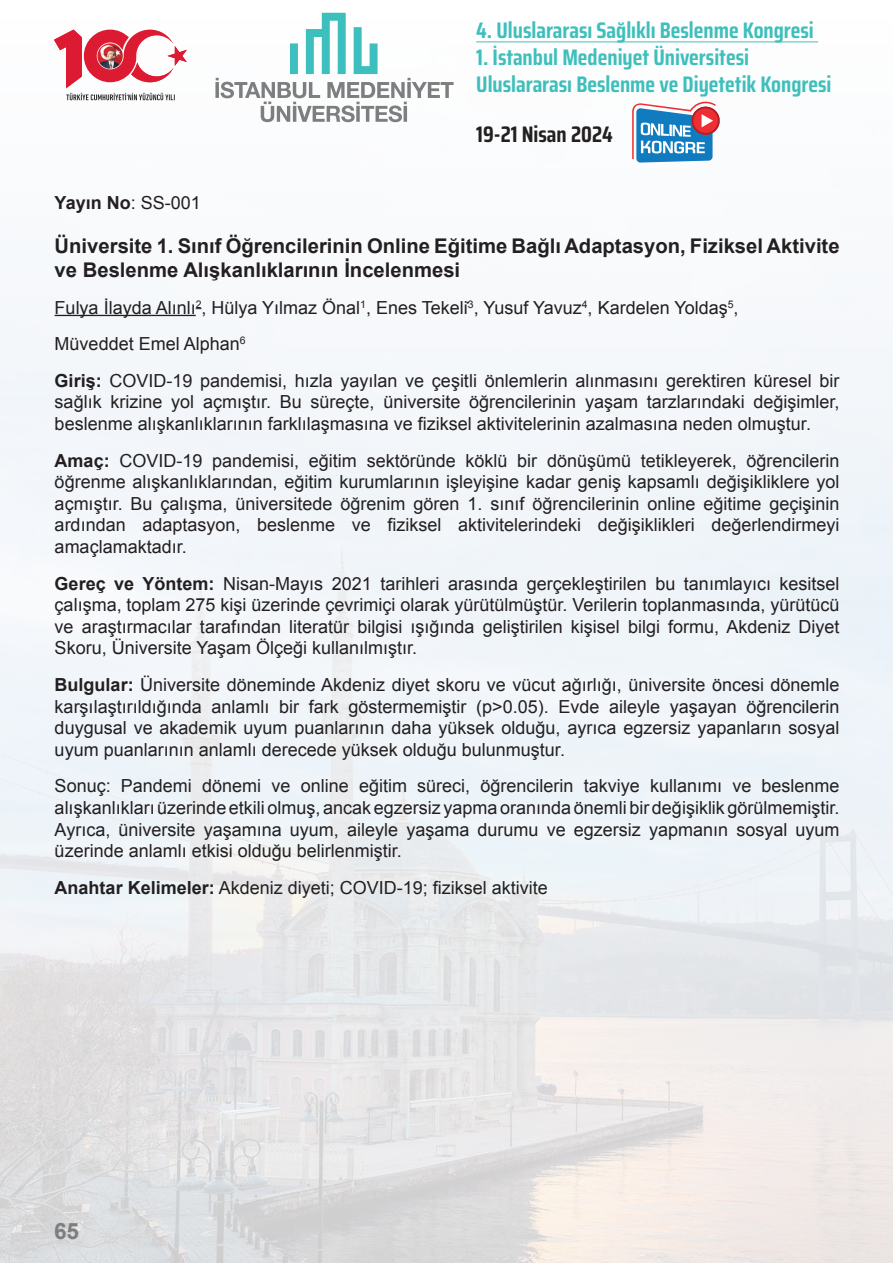
<style>
.page{position:relative;width:893px;height:1263px;background:#fff}
.page>*{position:absolute;margin:0;border:0;box-sizing:border-box;transform-origin:0 0}
.t1{font:700 22.5px/27px "Saira Condensed";color:#3ebfbc}
.t2{font:700 22.5px "Saira Condensed";color:#231f20}
.t3{font:700 22.5px "Arial";color:#7c7f80}
.Normal__Web{font:700 20.25px/24.3px "Arial";color:#231f20}
.Normal__Web-2{font:18px/21.6px "Arial";color:#231f20;text-align:justify}
.Heading_1{font:700 18px "Arial";color:#231f20}
.s1{font-weight:400}
.s2{font-weight:700}
</style>
<div class="page">
<img style="left:0;top:12px;width:893px;height:1251px">
<hr style="left:215px;top:82px;width:4px;height:16px;background:#b5b7b8">
<svg style="left:216px;top:13px;width:238px;height:109px"></svg>
<hr style="left:476px;top:41px;width:342px;height:1px;background:#3ebfbc">
<svg style="left:54px;top:30px;width:133px;height:70px"></svg>
<svg style="left:632px;top:102px;width:87px;height:61px"></svg>
<hr style="left:55px;top:315px;width:141px;height:1px;background:#231f20">
<p class="t1" style="left:476px;top:16px;width:339px">4. Uluslararası Sağlıklı Beslenme Kongresi</p>
<p class="t1" style="left:476px;top:43px;width:357px">1. İstanbul Medeniyet Üniversitesi<br>Uluslararası Beslenme ve Diyetetik Kongresi</p>
<p class="t2" style="left:476px;top:116px;width:138px">19-21 Nisan 2024</p>
<p class="Heading_1" style="left:55px;top:191px;width:148px">Yayın No<span class="s1">: SS-001</span></p>
<p class="Normal__Web" style="left:55px;top:234px;width:786px">Üniversite 1. Sınıf Öğrencilerinin Online Eğitime Bağlı Adaptasyon, Fiziksel Aktivite ve Beslenme Alışkanlıklarının İncelenmesi</p>
<p class="Normal__Web-2" style="left:55px;top:297px;width:685px">Fulya İlayda Alınlı<sup>2</sup>, Hülya Yılmaz Önal<sup>1</sup>, Enes Tekeli̇<sup>3</sup>, Yusuf Yavuz<sup>4</sup>, Kardelen Yoldaş<sup>5</sup>,</p>
<p class="Normal__Web-2" style="left:55px;top:333px;width:192px">Müveddet Emel Alphan<sup>6</sup></p>
<p class="Normal__Web-2" style="left:55px;top:370px;width:786px"><span class="s2">Giriş:</span> COVID-19 pandemisi, hızla yayılan ve çeşitli önlemlerin alınmasını gerektiren küresel bir sağlık krizine yol açmıştır. Bu süreçte, üniversite öğrencilerinin yaşam tarzlarındaki değişimler, beslenme alışkanlıklarının farklılaşmasına ve fiziksel aktivitelerinin azalmasına neden olmuştur.</p>
<p class="Normal__Web-2" style="left:55px;top:450px;width:786px"><span class="s2">Amaç:</span> COVID-19 pandemisi, eğitim sektöründe köklü bir dönüşümü tetikleyerek, öğrencilerin öğrenme alışkanlıklarından, eğitim kurumlarının işleyişine kadar geniş kapsamlı değişikliklere yol açmıştır. Bu çalışma, üniversitede öğrenim gören 1. sınıf öğrencilerinin online eğitime geçişinin ardından adaptasyon, beslenme ve fiziksel aktivitelerindeki değişiklikleri değerlendirmeyi amaçlamaktadır.</p>
<p class="Normal__Web-2" style="left:55px;top:573px;width:786px"><span class="s2">Gereç ve Yöntem:</span> Nisan-Mayıs 2021 tarihleri arasında gerçekleştirilen bu tanımlayıcı kesitsel çalışma, toplam 275 kişi üzerinde çevrimiçi olarak yürütülmüştür. Verilerin toplanmasında, yürütücü ve araştırmacılar tarafından literatür bilgisi ışığında geliştirilen kişisel bilgi formu, Akdeniz Diyet Skoru, Üniversite Yaşam Ölçeği kullanılmıştır.</p>
<p class="Normal__Web-2" style="left:55px;top:674px;width:786px"><span class="s2">Bulgular:</span> Üniversite döneminde Akdeniz diyet skoru ve vücut ağırlığı, üniversite öncesi dönemle karşılaştırıldığında anlamlı bir fark göstermemiştir (p&gt;0.05). Evde aileyle yaşayan öğrencilerin duygusal ve akademik uyum puanlarının daha yüksek olduğu, ayrıca egzersiz yapanların sosyal uyum puanlarının anlamlı derecede yüksek olduğu bulunmuştur.</p>
<p class="Normal__Web-2" style="left:55px;top:775px;width:786px">Sonuç: Pandemi dönemi ve online eğitim süreci, öğrencilerin takviye kullanımı ve beslenme alışkanlıkları üzerinde etkili olmuş, ancak egzersiz yapma oranında önemli bir değişiklik görülmemiştir.<br>Ayrıca, üniversite yaşamına uyum, aileyle yaşama durumu ve egzersiz yapmanın sosyal uyum üzerinde anlamlı etkisi olduğu belirlenmiştir.</p>
<p class="Normal__Web-2" style="left:55px;top:877px;width:495px"><span class="s2">Anahtar Kelimeler:</span> Akdeniz diyeti; COVID-19; fiziksel aktivite</p>
<p class="t3" style="left:54px;top:1216px;width:27px">65</p>
</div>
